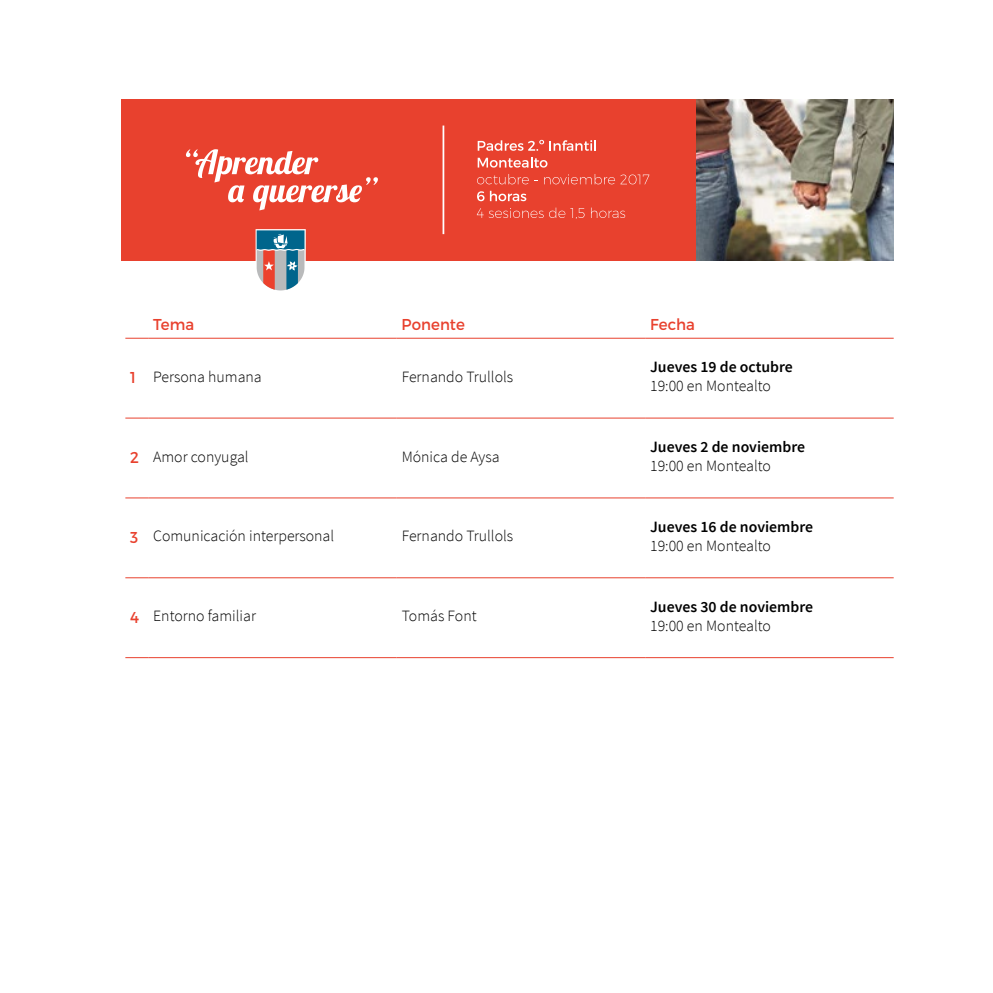
<style>
.page{position:relative;width:993px;height:993px;background:#fff}
.page>*{position:absolute;margin:0;border:0;box-sizing:border-box;transform-origin:0 0}
.t1{font:300 15.75px "Source Sans Pro";color:#000}
.t2{font:600 15.75px "Source Sans Pro";color:#000}
.t3{font:15.75px "Montserrat";letter-spacing:.005em;color:#e8412e;scale:.95 1}
.s1{font-family:"Montserrat";font-weight:400;color:#e8412e}
</style>
<div class="page">
<div style="left:121px;top:99px;width:586px;height:161px;background:#e8412e"></div>
<hr style="left:442px;top:125px;width:2px;height:109px;background:#fff">
<svg style="left:186px;top:149px;width:192px;height:61px"></svg>
<img style="left:696px;top:99px;width:197px;height:161px">
<svg style="left:477px;top:140px;width:119px;height:11px"></svg>
<svg style="left:477px;top:157px;width:70px;height:10px"></svg>
<svg style="left:477px;top:174px;width:51px;height:10px"></svg>
<svg style="left:544px;top:174px;width:105px;height:10px"></svg>
<svg style="left:477px;top:191px;width:49px;height:10px"></svg>
<svg style="left:476px;top:208px;width:67px;height:10px"></svg>
<svg style="left:549px;top:207px;width:35px;height:11px"></svg>
<svg style="left:591px;top:207px;width:34px;height:11px"></svg>
<svg style="left:125px;top:418px;width:768px;height:161px"></svg>
<svg style="left:125px;top:338px;width:23px;height:1px"></svg>
<hr style="left:148px;top:338px;width:248px;height:1px;background:#e8412e">
<hr style="left:396px;top:338px;width:249px;height:1px;background:#e8412e">
<hr style="left:645px;top:338px;width:248px;height:1px;background:#e8412e">
<svg style="left:125px;top:417px;width:23px;height:1px"></svg>
<hr style="left:148px;top:417px;width:248px;height:1px;background:#e8412e">
<hr style="left:396px;top:417px;width:249px;height:1px;background:#e8412e">
<hr style="left:645px;top:417px;width:248px;height:1px;background:#e8412e">
<svg style="left:125px;top:497px;width:23px;height:1px"></svg>
<hr style="left:148px;top:497px;width:248px;height:1px;background:#e8412e">
<hr style="left:396px;top:497px;width:249px;height:1px;background:#e8412e">
<hr style="left:645px;top:497px;width:248px;height:1px;background:#e8412e">
<svg style="left:125px;top:577px;width:23px;height:1px"></svg>
<hr style="left:148px;top:577px;width:248px;height:1px;background:#e8412e">
<hr style="left:396px;top:577px;width:249px;height:1px;background:#e8412e">
<hr style="left:645px;top:577px;width:248px;height:1px;background:#e8412e">
<svg style="left:125px;top:657px;width:23px;height:1px"></svg>
<hr style="left:148px;top:657px;width:248px;height:1px;background:#e8412e">
<hr style="left:396px;top:657px;width:249px;height:1px;background:#e8412e">
<hr style="left:645px;top:657px;width:248px;height:1px;background:#e8412e">
<svg style="left:255px;top:229px;width:51px;height:62px;background:#8a99a5"></svg>
<p class="t3" style="left:153px;top:315px;width:45px">Tema</p>
<p class="t3" style="left:401px;top:315px;width:68px">Ponente</p>
<p class="t3" style="left:650px;top:315px;width:49px">Fecha</p>
<p class="t1" style="left:130px;top:367px;width:133px"><span class="s1">1</span> Persona humana</p>
<p class="t1" style="left:401px;top:367px;width:113px">Fernando Trullols</p>
<p class="t2" style="left:650px;top:357px;width:144px">Jueves 19 de octubre</p>
<p class="t1" style="left:650px;top:376px;width:122px">19:00 en Montealto</p>
<p class="t1" style="left:130px;top:446px;width:120px"><span class="s1">2</span> Amor conyugal</p>
<p class="t1" style="left:401px;top:446px;width:99px">Mónica de Aysa</p>
<p class="t1" style="left:130px;top:526px;width:205px"><span class="s1">3</span> Comunicación interpersonal</p>
<p class="t1" style="left:401px;top:526px;width:113px">Fernando Trullols</p>
<p class="t1" style="left:130px;top:606px;width:127px"><span class="s1">4</span> Entorno familiar</p>
<p class="t1" style="left:401px;top:606px;width:76px">Tomás Font</p>
<p class="t2" style="left:650px;top:437px;width:156px">Jueves 2 de noviembre</p>
<p class="t1" style="left:650px;top:456px;width:122px">19:00 en Montealto</p>
<p class="t2" style="left:650px;top:516px;width:164px">Jueves 16 de noviembre</p>
<p class="t1" style="left:650px;top:536px;width:122px">19:00 en Montealto</p>
<p class="t2" style="left:650px;top:596px;width:164px">Jueves 30 de noviembre</p>
<p class="t1" style="left:650px;top:615px;width:122px">19:00 en Montealto</p>
</div>
